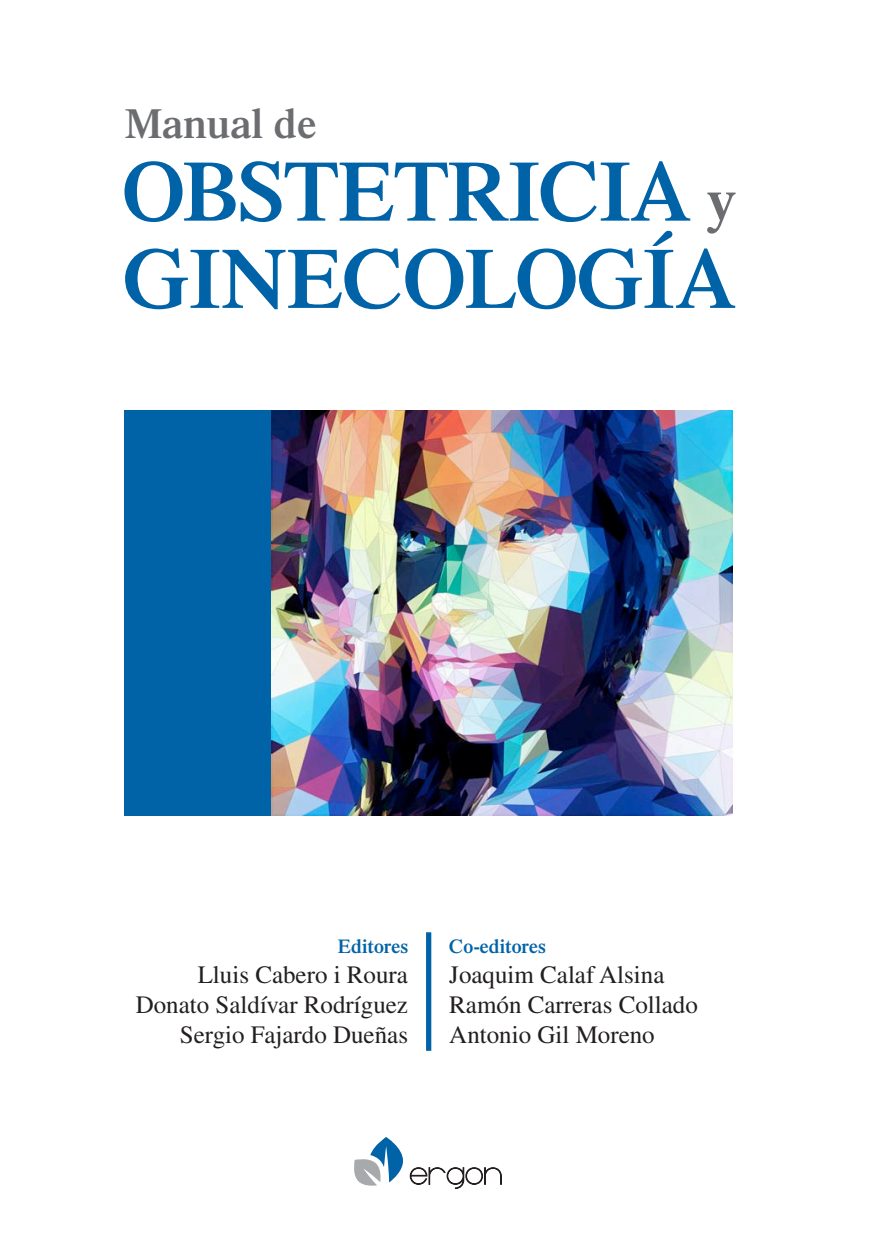
<style>
.page{position:relative;width:877px;height:1248px;background:#fff}
.page>*{position:absolute;margin:0;border:0;box-sizing:border-box;transform-origin:0 0}
.t1{font:600 85.23px/87.1px "Times LT Std";letter-spacing:-.015em;color:#0163a7}
.t2{font:600 42.18px "Times LT Std";color:#6c6d70}
.t3{font:25.03px/29.9px "Times LT Std";color:#231f20;text-align:right}
.t4{font:600 19.78px "Times LT Std";color:#0163a7}
.s1{font-size:59.68px;color:#6c6d70}
</style>
<div class="page">
<div style="left:125px;top:410px;width:607px;height:405px;background:#0163a7"></div>
<img style="left:271px;top:410px;width:461px;height:405px">
<svg style="left:354px;top:1137px;width:49px;height:48px"></svg>
<svg style="left:409px;top:1167px;width:92px;height:21px"></svg>
<div style="left:426px;top:932px;width:5px;height:118px;background:#0163a7"></div>
<h2 class="t2" style="left:125px;top:98px;width:193px">Manual de</h2>
<h1 class="t1" style="left:123px;top:146px;width:615px">OBSTETRICIA <span class="s1">y<br></span>GINECOLOGÍA</h1>
<p class="t4" style="left:338px;top:934px;width:72px">Editores</p>
<p class="t3" style="left:136px;top:959px;width:274px">Lluis Cabero i Roura<br>Donato Saldívar Rodríguez<br>Sergio Fajardo Dueñas</p>
<p class="t4" style="left:449px;top:934px;width:98px">Co-editores</p>
<p class="t3" style="left:449px;top:959px;width:250px;text-align:left">Joaquim Calaf Alsina<br>Ramón Carreras Collado<br>Antonio Gil Moreno</p>
</div>
